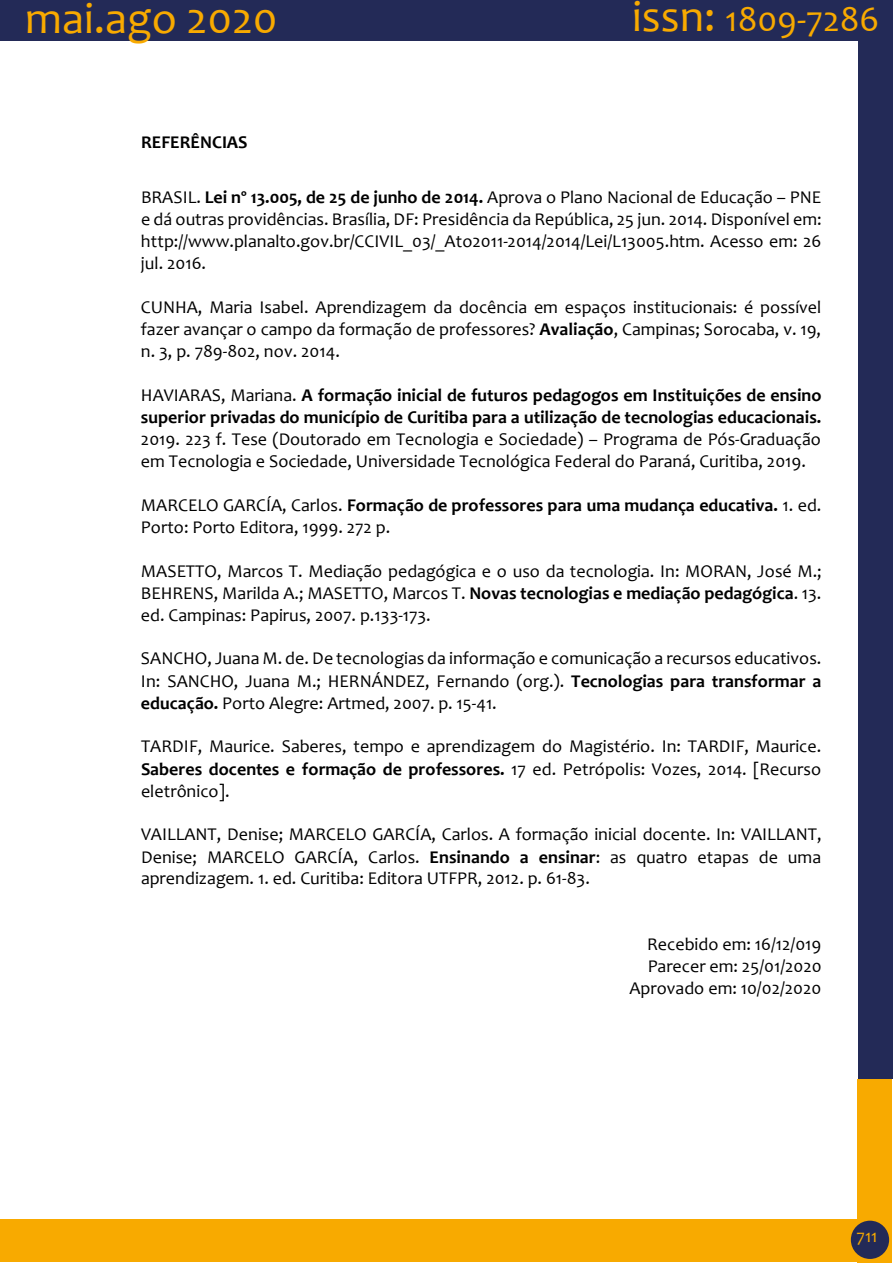
<style>
.page{position:relative;width:893px;height:1263px;background:#fff}
.page>*{position:absolute;margin:0;border:0;box-sizing:border-box;transform-origin:0 0}
.t1{font:45px "Candara";color:#f8aa00}
.t2{font:36px "Candara";color:#f8aa00}
.t3{font:18px/22px "Candara";color:#000;text-align:justify}
.t4{font:700 18px/21.9px "Candara";color:#000}
.t5{font:18px "Candara";color:#f8aa00}
.s1{font-size:45px}
.s2{font-weight:700}
.s3{font-weight:400}
</style>
<div class="page">
<div style="left:858px;top:0;width:34px;height:1079px;background:#232a57"></div>
<div style="left:0;top:0;width:890px;height:41px;background:#232a57"></div>
<div style="left:857px;top:1079px;width:34px;height:184px;background:#f8aa00"></div>
<div style="left:0;top:1219px;width:860px;height:43px;background:#f8aa00"></div>
<div style="left:851px;top:1221px;width:38px;height:38px;background:#232a57;border-radius:50%"></div>
<h1 class="t1" style="left:25px;top:-9px;width:254px">mai.ago 2020</h1>
<h2 class="t2" style="left:632px;top:-3px;width:249px"><span class="s1">issn:</span> 1809-7286</h2>
<p class="t4" style="left:141px;top:131px;width:108px">REFERÊNCIAS</p>
<p class="t3" style="left:141px;top:186px;width:682px">BRASIL. <span class="s2">Lei nº 13.005, de 25 de junho de 2014.</span> Aprova o Plano Nacional de Educação – PNE e dá outras providências. Brasília, DF: Presidência da República, 25 jun. 2014. Disponível em: http://www.planalto.gov.br/CCIVIL_03/_Ato2011-2014/2014/Lei/L13005.htm. Acesso em: 26 jul. 2016.</p>
<p class="t3" style="left:141px;top:296px;width:682px">CUNHA, Maria Isabel. Aprendizagem da docência em espaços institucionais: é possível fazer avançar o campo da formação de professores? <span class="s2">Avaliação</span>, Campinas; Sorocaba, v. 19, n. 3, p. 789-802, nov. 2014.</p>
<p class="t4" style="left:141px;top:384px;width:682px"><span class="s3">HAVIARAS, Mariana.</span> A formação inicial de futuros pedagogos em Instituições de ensino superior privadas do município de Curitiba para a utilização de tecnologias educacionais.</p>
<p class="t3" style="left:141px;top:428px;width:681px">2019. 223 f. Tese (Doutorado em Tecnologia e Sociedade) – Programa de Pós-Graduação em Tecnologia e Sociedade, Universidade Tecnológica Federal do Paraná, Curitiba, 2019.</p>
<p class="t3" style="left:141px;top:494px;width:682px">MARCELO GARCÍA, Carlos. <span class="s2">Formação de professores para uma mudança educativa.</span> 1. ed.<br>Porto: Porto Editora, 1999. 272 p.</p>
<p class="t3" style="left:141px;top:559px;width:682px">MASETTO, Marcos T. Mediação pedagógica e o uso da tecnologia. In: MORAN, José M.; BEHRENS, Marilda A.; MASETTO, Marcos T. <span class="s2">Novas tecnologias e mediação pedagógica</span>. 13. ed. Campinas: Papirus, 2007. p.133-173.</p>
<p class="t3" style="left:141px;top:647px;width:682px">SANCHO, Juana M. de. De tecnologias da informação e comunicação a recursos educativos.<br>In: SANCHO, Juana M.; HERNÁNDEZ, Fernando (org.). <span class="s2">Tecnologias para transformar a educação.</span> Porto Alegre: Artmed, 2007. p. 15-41.</p>
<p class="t3" style="left:141px;top:735px;width:682px">TARDIF, Maurice. Saberes, tempo e aprendizagem do Magistério. In: TARDIF, Maurice.<br><span class="s2">Saberes docentes e formação de professores.</span> 17 ed. Petrópolis: Vozes, 2014. [Recurso eletrônico].</p>
<p class="t3" style="left:141px;top:823px;width:682px">VAILLANT, Denise; MARCELO GARCÍA, Carlos. A formação inicial docente. In: VAILLANT, Denise; MARCELO GARCÍA, Carlos. <span class="s2">Ensinando a ensinar</span>: as quatro etapas de uma aprendizagem. 1. ed. Curitiba: Editora UTFPR, 2012. p. 61-83.</p>
<p class="t3" style="left:629px;top:933px;width:194px;text-align:right">Recebido em: 16/12/019<br>Parecer em: 25/01/2020<br>Aprovado em: 10/02/2020</p>
<p class="t5" style="left:856px;top:1224px;width:23px">711</p>
</div>
